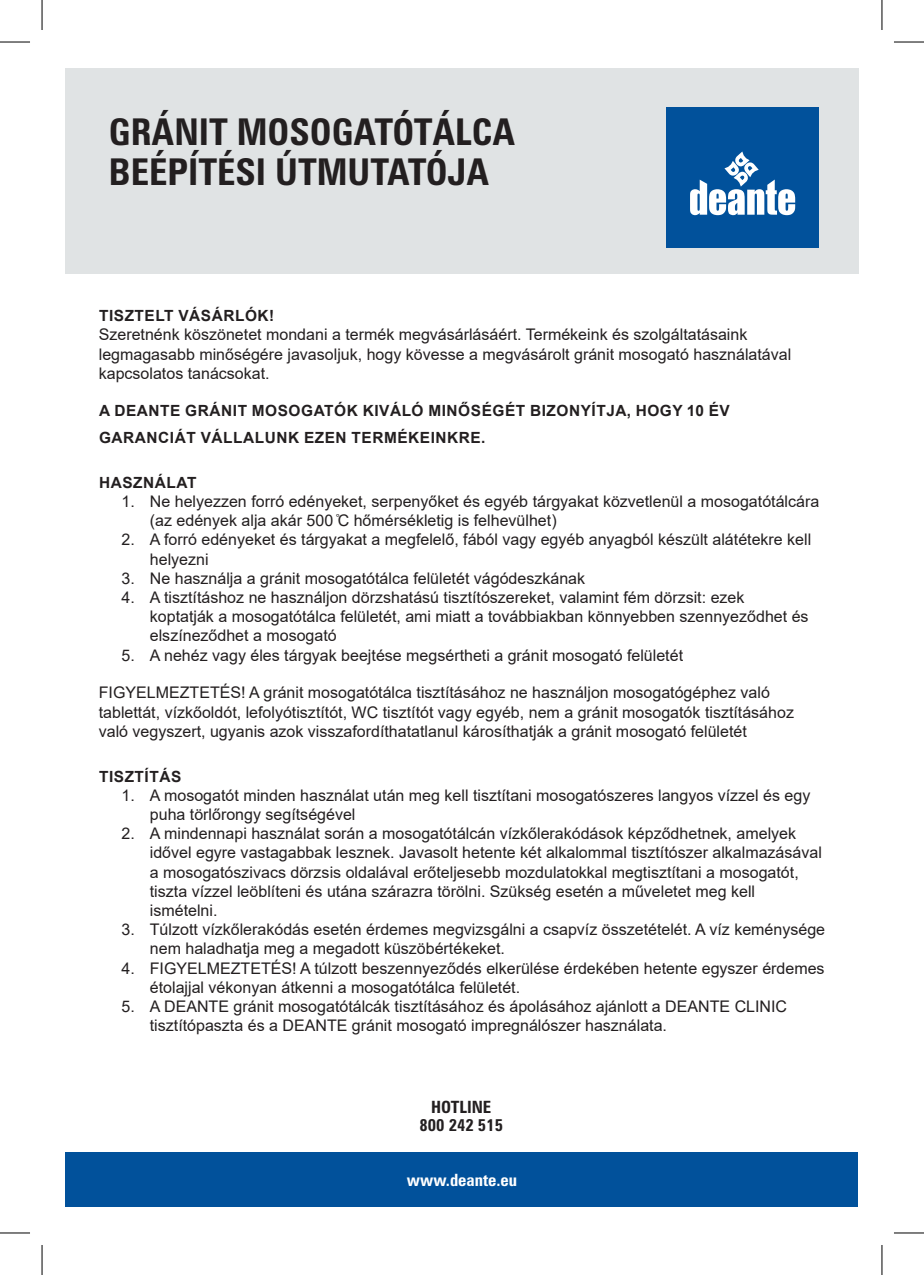
<style>
.page{position:relative;width:924px;height:1275px;background:#fff}
.page>*{position:absolute;margin:0;border:0;box-sizing:border-box;transform-origin:0 0}
.zurich_tytuł{font:700 33.6px/40.4px "Zurich Cn PL";color:#231f20}
.lista_2{font:16px/19.2px "Arial";color:#231f20}
.LISTA_1{font:16px/19.2px "Arial";color:#231f20}
.dziełowy{font:16px/19.2px "Arial";color:#231f20}
.zurich_tytuł-2{font:700 15.4px/26.4px "Arial";letter-spacing:.035em;color:#231f20}
.zurich_tytuł-3{font:700 15.4px "Zurich Cn PL";color:#231f20}
.zurich_tytuł-4{font:700 15.4px "Zurich Cn PL";color:#fff}
</style>
<div class="page">
<div style="left:65px;top:68px;width:793px;height:205px;background:#e0e3e4"></div>
<div style="left:65px;top:1152px;width:791px;height:55px;background:#01519b"></div>
<div style="left:665px;top:108px;width:153px;height:140px;background:#01519b"></div>
<svg style="left:690px;top:151px;width:104px;height:64px"></svg>
<hr style="left:0;top:42px;width:30px;height:1px;background:#000">
<hr style="left:893px;top:42px;width:30px;height:1px;background:#000">
<hr style="left:0;top:1232px;width:30px;height:1px;background:#000">
<hr style="left:893px;top:1232px;width:30px;height:1px;background:#000">
<hr style="left:42px;top:0;width:1px;height:30px;background:#000">
<hr style="left:42px;top:1245px;width:1px;height:30px;background:#000">
<hr style="left:881px;top:0;width:1px;height:30px;background:#000">
<hr style="left:881px;top:1245px;width:1px;height:30px;background:#000">
<p class="zurich_tytuł" style="left:109px;top:111px;width:407px">GRÁNIT MOSOGATÓTÁLCA<br>BEÉPÍTÉSI ÚTMUTATÓJA</p>
<p class="zurich_tytuł-2" style="left:99px;top:303px;width:176px">TISZTELT VÁSÁRLÓK!</p>
<p class="dziełowy" style="left:99px;top:325px;width:693px">Szeretnénk köszönetet mondani a termék megvásárlásáért. Termékeink és szolgáltatásaink legmagasabb minőségére javasoljuk, hogy kövesse a megvásárolt gránit mosogató használatával kapcsolatos tanácsokat.</p>
<p class="zurich_tytuł-2" style="left:99px;top:398px;width:632px">A DEANTE GRÁNIT MOSOGATÓK KIVÁLÓ MINŐSÉGÉT BIZONYÍTJA, HOGY 10 ÉV<br>GARANCIÁT VÁLLALUNK EZEN TERMÉKEINKRE.</p>
<p class="zurich_tytuł-2" style="left:99px;top:469px;width:99px">HASZNÁLAT</p>
<p class="LISTA_1" style="left:150px;top:491px;width:670px;text-indent:-28px">1. Ne helyezzen forró edényeket, serpenyőket és egyéb tárgyakat közvetlenül a mosogatótálcára (az edények alja akár 500 ̊C hőmérsékletig is felhevülhet)</p>
<p class="LISTA_1" style="left:150px;top:530px;width:662px;text-indent:-28px">2. A forró edényeket és tárgyakat a megfelelő, fából vagy egyéb anyagból készült alátétekre kell helyezni</p>
<p class="LISTA_1" style="left:121px;top:568px;width:465px">3. Ne használja a gránit mosogatótálca felületét vágódeszkának</p>
<p class="LISTA_1" style="left:150px;top:587px;width:660px;text-indent:-28px">4. A tisztításhoz ne használjon dörzshatású tisztítószereket, valamint fém dörzsit: ezek koptatják a mosogatótálca felületét, ami miatt a továbbiakban könnyebben szennyeződhet és elszíneződhet a mosogató</p>
<p class="LISTA_1" style="left:121px;top:645px;width:563px">5. A nehéz vagy éles tárgyak beejtése megsértheti a gránit mosogató felületét</p>
<p class="dziełowy" style="left:99px;top:683px;width:696px">FIGYELMEZTETÉS! A gránit mosogatótálca tisztításához ne használjon mosogatógéphez való tablettát, vízkőoldót, lefolyótisztítót, WC tisztítót vagy egyéb, nem a gránit mosogatók tisztításához való vegyszert, ugyanis azok visszafordíthatatlanul károsíthatják a gránit mosogató felületét</p>
<p class="zurich_tytuł-2" style="left:99px;top:763px;width:84px">TISZTÍTÁS</p>
<p class="lista_2" style="left:150px;top:785px;width:661px;text-indent:-28px">1. A mosogatót minden használat után meg kell tisztítani mosogatószeres langyos vízzel és egy puha törlőrongy segítségével</p>
<p class="lista_2" style="left:150px;top:824px;width:673px;text-indent:-28px">2. A mindennapi használat során a mosogatótálcán vízkőlerakódások képződhetnek, amelyek idővel egyre vastagabbak lesznek. Javasolt hetente két alkalommal tisztítószer alkalmazásával a mosogatószivacs dörzsis oldalával erőteljesebb mozdulatokkal megtisztítani a mosogatót, tiszta vízzel leöblíteni és utána szárazra törölni. Szükség esetén a műveletet meg kell ismételni.</p>
<p class="lista_2" style="left:150px;top:920px;width:676px;text-indent:-28px">3. Túlzott vízkőlerakódás esetén érdemes megvizsgálni a csapvíz összetételét. A víz keménysége nem haladhatja meg a megadott küszöbértékeket.</p>
<p class="lista_2" style="left:150px;top:958px;width:676px;text-indent:-28px">4. FIGYELMEZTETÉS! A túlzott beszennyeződés elkerülése érdekében hetente egyszer érdemes étolajjal vékonyan átkenni a mosogatótálca felületét.</p>
<p class="lista_2" style="left:150px;top:996px;width:638px;text-indent:-28px">5. A DEANTE gránit mosogatótálcák tisztításához és ápolásához ajánlott a DEANTE CLINIC tisztítópaszta és a DEANTE gránit mosogató impregnálószer használata.</p>
<p class="zurich_tytuł-3" style="left:431px;top:1096px;width:62px">HOTLINE</p>
<p class="zurich_tytuł-3" style="left:419px;top:1115px;width:85px">800 242 515</p>
<p class="zurich_tytuł-4" style="left:406px;top:1169px;width:112px">www.deante.eu</p>
</div>
